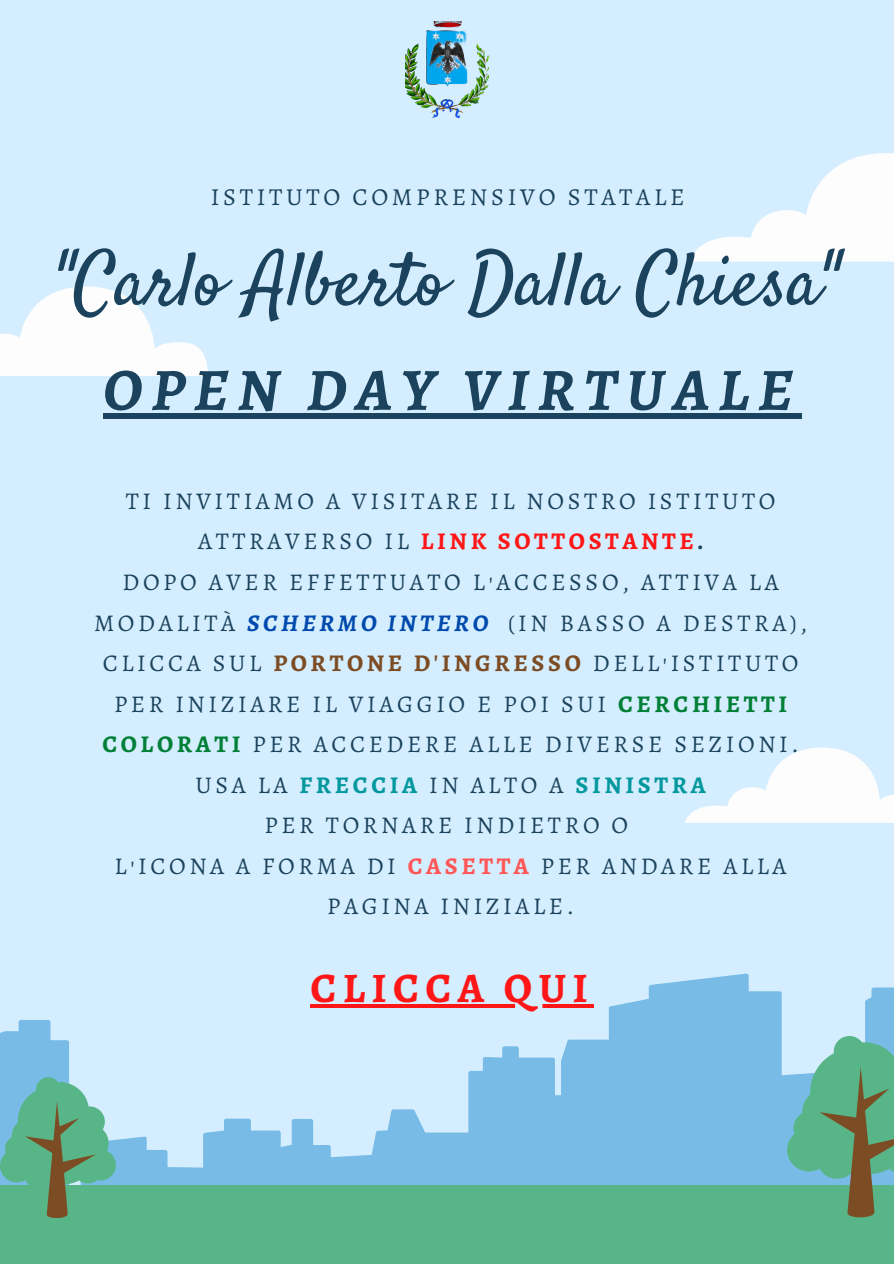
<style>
.page{position:relative;width:894px;height:1264px;background:#fff}
.page>*{position:absolute;margin:0;border:0;box-sizing:border-box;transform-origin:0 0}
.t1{font:75.45px "Satisfy";color:#1b435d}
.t2{font:italic 700 60px "Alegreya SC";letter-spacing:.15em;color:#1b435d}
.t3{font:700 42px "Alegreya SC";letter-spacing:.15em;color:#ff1616}
.t4{font:24.45px "Alegreya SC";letter-spacing:.15em;color:#1b435d}
.t5{font:24px/40.5px "Alegreya SC";letter-spacing:.15em;color:#1b435d;text-align:center}
.t6{font:700 24px "Alegreya SC";letter-spacing:.15em;color:#03989e}
.s1{font-weight:700;color:#ff1616}
.s2{font-weight:700}
.s3{font-weight:700;font-style:italic;color:#004aad}
.s4{font-weight:700;color:#7c4d25}
.s5{font-weight:700;color:#008037}
.s6{font-weight:400;color:#1b435d}
.s7{font-weight:700;color:#ff5757}
</style>
<div class="page">
<div style="left:0;top:0;width:893px;height:1263px;background:#d5eeff"></div>
<svg style="left:0;top:973px;width:893px;height:212px"></svg>
<div style="left:0;top:1185px;width:893px;height:78px;background:#58b587"></div>
<svg style="left:786px;top:1035px;width:107px;height:182px"></svg>
<svg style="left:0;top:1077px;width:116px;height:140px"></svg>
<svg style="left:690px;top:153px;width:203px;height:108px"></svg>
<svg style="left:0;top:286px;width:208px;height:89px"></svg>
<svg style="left:685px;top:747px;width:208px;height:75px"></svg>
<div style="left:103px;top:413px;width:698px;height:6px;background:#1b435d"></div>
<hr style="left:310px;top:1004px;width:284px;height:3px;background:#ff1616">
<img style="left:406px;top:22px;width:82px;height:96px">
<p class="t4" style="left:211px;top:180px;width:475px">ISTITUTO COMPRENSIVO STATALE</p>
<p class="t1" style="left:55px;top:233px;width:785px">"Carlo Alberto Dalla Chiesa"</p>
<p class="t2" style="left:103px;top:349px;width:690px">OPEN DAY VIRTUALE</p>
<p class="t5" style="left:126px;top:480px;width:651px">TI INVITIAMO A VISITARE IL NOSTRO ISTITUTO<br>ATTRAVERSO IL <span class="s1">LINK SOTTOSTANTE</span><span class="s2">.</span></p>
<p class="t5" style="left:94px;top:561px;width:714px">DOPO AVER EFFETTUATO L'ACCESSO, ATTIVA LA MODALITÀ <span class="s3">SCHERMO INTERO</span> (IN BASSO A DESTRA), CLICCA SUL <span class="s4">PORTONE D'INGRESSO</span> DELL'ISTITUTO PER INIZIARE IL VIAGGIO E POI SUI <span class="s5">CERCHIETTI COLORATI</span> PER ACCEDERE ALLE DIVERSE SEZIONI.</p>
<p class="t6" style="left:195px;top:768px;width:512px"><span class="s6">USA LA</span> FRECCIA <span class="s6">IN ALTO A</span> SINISTRA</p>
<p class="t5" style="left:264px;top:805px;width:365px">PER TORNARE INDIETRO O</p>
<p class="t5" style="left:114px;top:845px;width:673px">L'ICONA A FORMA DI <span class="s7">CASETTA</span> PER ANDARE ALLA<br>PAGINA INIZIALE.</p>
<p class="t3" style="left:310px;top:959px;width:279px">CLICCA QUI</p>
</div>
